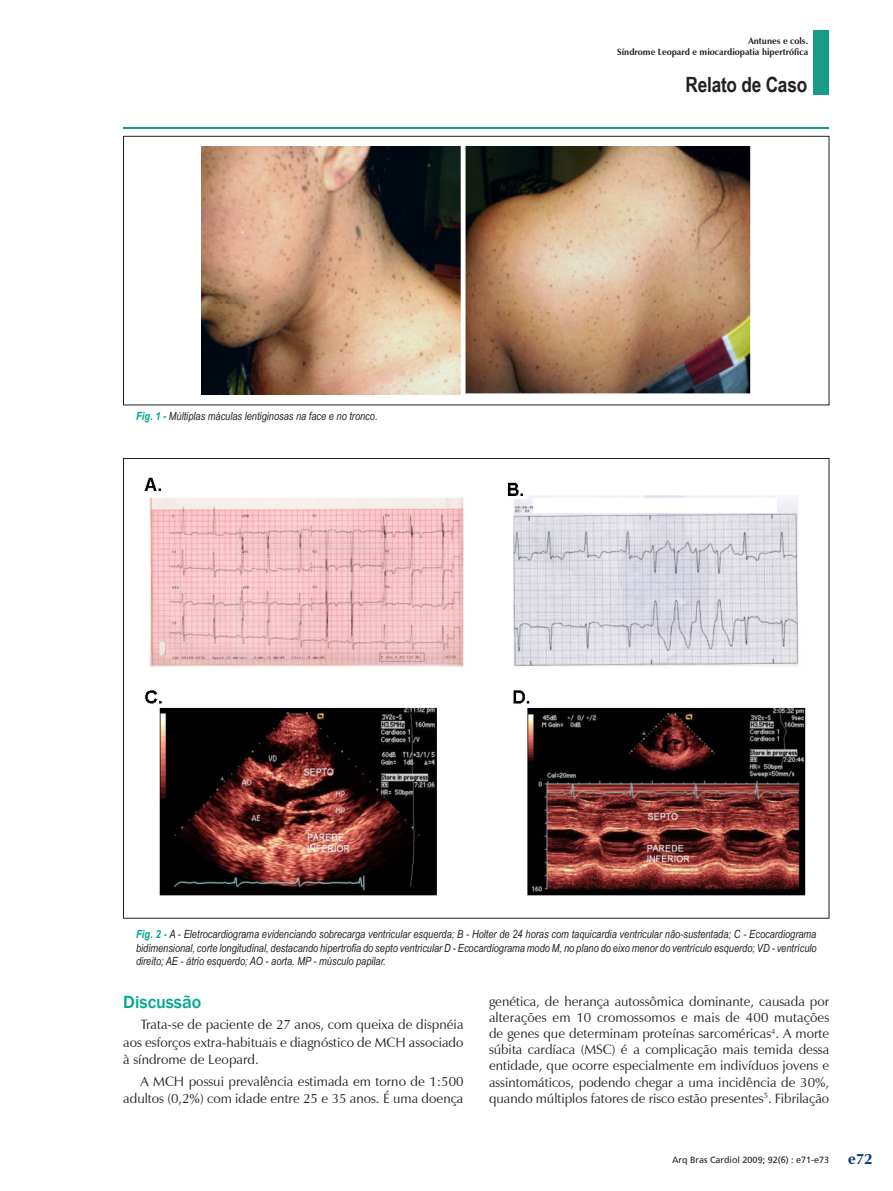
<style>
.page{position:relative;width:893px;height:1191px;background:#fff}
.page>*{position:absolute;margin:0;border:0;box-sizing:border-box;transform-origin:0 0}
.t1{font:700 21px "Arial Narrow";letter-spacing:-.01em;color:#231f20}
.Títulos__textos{font:500 18px "Franklin Gothic";color:#00a78e}
.t2{font:700 15px "Zapf Humanist 601 BT";color:#013775}
.Texto{font:13.5px/16.2px "Zapf Humanist 601 BT";color:#231f20;text-align:justify}
._04_FIGURA_ref{font:italic 11.25px/13.5px "Arial Narrow";color:#231f20;text-align:justify}
.t3{font:700 9px "Zapf Humanist 601 BT";color:#231f20}
.t4{font:9px "Frutiger";color:#231f20}
.s1{font-weight:700;color:#00a78e}
</style>
<div class="page">
<hr style="left:123px;top:127px;width:706px;height:1px;background:#189c88">
<div style="left:813px;top:30px;width:16px;height:64px;background:#189c88"></div>
<img style="left:201px;top:147px;width:549px;height:248px">
<div style="left:123px;top:136px;width:706px;height:269px;border:1px solid #231f20"></div>
<img style="left:144px;top:477px;width:662px;height:419px">
<p class="_04_FIGURA_ref" style="left:136px;top:409px;width:243px"><span class="s1">Fig. 1 -</span> Múltiplas máculas lentiginosas na face e no tronco.</p>
<p class="t3" style="left:748px;top:36px;width:61px">Antunes e cols.</p>
<p class="t3" style="left:617px;top:47px;width:193px">Síndrome Leopard e miocardiopatia hipertrófica</p>
<h1 class="t1" style="left:685px;top:69px;width:123px">Relato de Caso</h1>
<p class="_04_FIGURA_ref" style="left:136px;top:927px;width:682px"><span class="s1">Fig. 2 -</span> A - Eletrocardiograma evidenciando sobrecarga ventricular esquerda; B - Holter de 24 horas com taquicardia ventricular não-sustentada; C - Ecocardiograma bidimensional, corte longitudinal, destacando hipertrofia do septo ventricular D - Ecocardiograma modo M, no plano do eixo menor do ventrículo esquerdo; VD - ventrículo direito; AE - átrio esquerdo; AO - aorta. MP - músculo papilar.</p>
<p class="Títulos__textos" style="left:123px;top:990px;width:80px">Discussão</p>
<p class="Texto" style="left:123px;top:1016px;width:342px;line-height:17.2px;text-indent:17px">Trata-se de paciente de 27 anos, com queixa de dispnéia aos esforços extra-habituais e diagnóstico de MCH associado à síndrome de Leopard.</p>
<p class="Texto" style="left:123px;top:1072px;width:342px;line-height:17.2px;text-align:right">A MCH possui prevalência estimada em torno de 1:500 adultos (0,2%) com idade entre 25 e 35 anos. É uma doença</p>
<p class="Texto" style="left:489px;top:992px;width:342px">genética, de herança autossômica dominante, causada por alterações em 10 cromossomos e mais de 400 mutações de genes que determinam proteínas sarcoméricas<sup>4</sup>. A morte súbita cardíaca (MSC) é a complicação mais temida dessa entidade, que ocorre especialmente em indivíduos jovens e assintomáticos, podendo chegar a uma incidência de 30%, quando múltiplos fatores de risco estão presentes<sup>5</sup>. Fibrilação</p>
<p class="t4" style="left:672px;top:1154px;width:159px">Arq Bras Cardiol 2009; 92(6) : e71-e73</p>
<p class="t2" style="left:848px;top:1149px;width:26px">e72</p>
</div>
